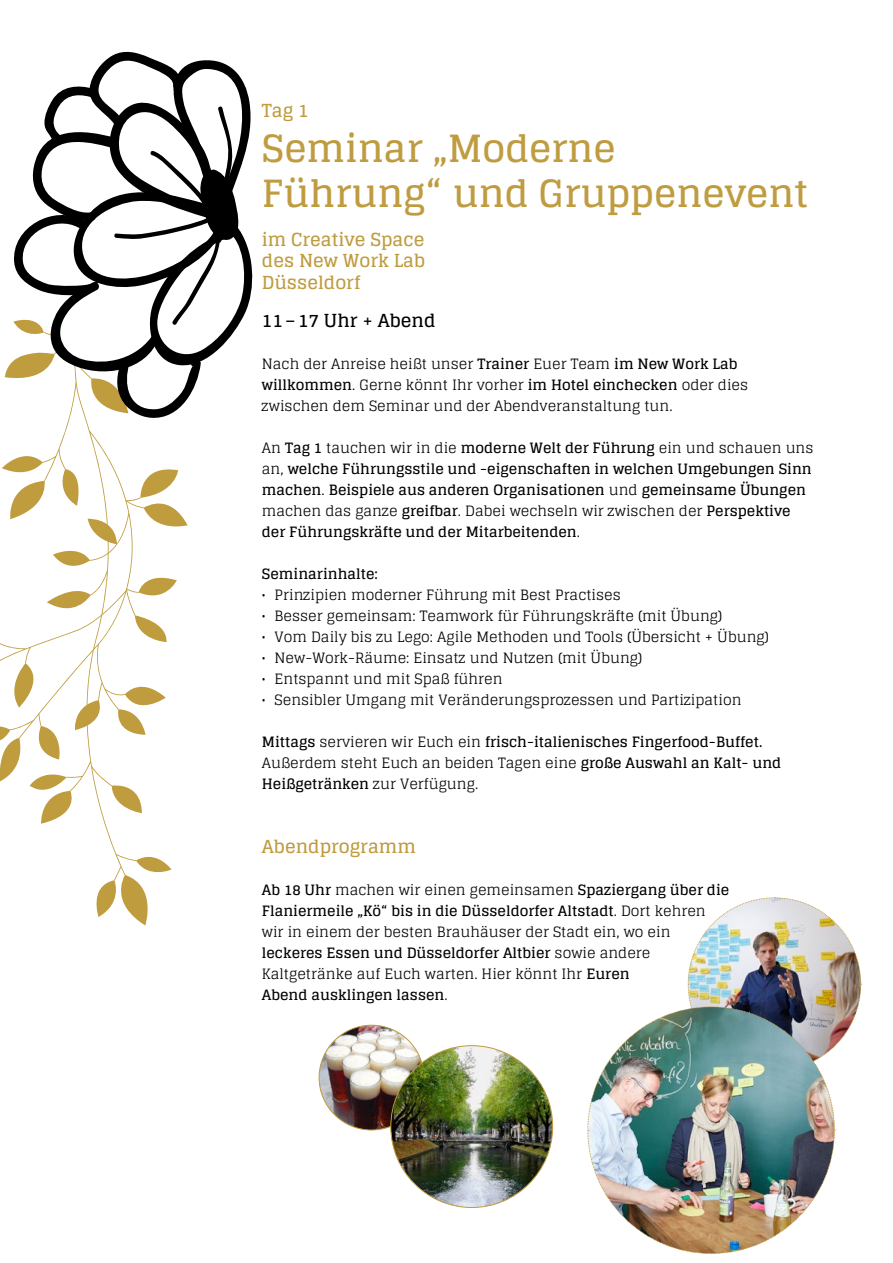
<style>
.page{position:relative;width:893px;height:1263px;background:#fff}
.page>*{position:absolute;margin:0;border:0;box-sizing:border-box;transform-origin:0 0}
.t1{font:700 37.5px/45px "Glegoo";color:#bf9c40}
.t2{font:700 18px/21.6px "Glegoo";color:#bf9c40;text-align:justify}
.t3{font:700 18px "Glegoo";color:#000}
.t4{font:14.25px/21px "Glegoo";color:#000}
.t5{font:700 14.25px/21px "Glegoo";color:#000}
.s1{font-weight:700}
.s2{font-weight:400}
</style>
<div class="page">
<svg style="left:0;top:376px;width:188px;height:549px"></svg>
<img style="left:587px;top:897px;width:275px;height:357px">
<svg style="left:5px;top:51px;width:248px;height:369px"></svg>
<img style="left:319px;top:1025px;width:105px;height:105px;border-radius:52px">
<img style="left:391px;top:1046px;width:162px;height:161px;border-radius:81px">
<p class="t2" style="left:262px;top:100px;width:48px">Tag 1</p>
<h1 class="t1" style="left:262px;top:127px;width:548px">Seminar „Moderne<br>Führung“ und Gruppenevent</h1>
<p class="t2" style="left:262px;top:228px;width:165px">im Creative Space des New Work Lab Düsseldorf</p>
<p class="t3" style="left:262px;top:310px;width:175px">11–17 Uhr + Abend</p>
<p class="t4" style="left:262px;top:353px;width:488px">Nach der Anreise heißt unser <span class="s1">Trainer</span> Euer Team <span class="s1">im New Work Lab willkommen</span>. Gerne könnt Ihr vorher <span class="s1">im Hotel einchecken</span> oder dies zwischen dem Seminar und der Abendveranstaltung tun.</p>
<p class="t5" style="left:262px;top:437px;width:553px"><span class="s2">An</span> Tag 1 <span class="s2">tauchen wir in die</span> moderne Welt der Führung <span class="s2">ein und schauen uns an,</span> welche Führungsstile und -eigenschaften in welchen Umgebungen Sinn machen<span class="s2">.</span> Beispiele aus anderen Organisationen <span class="s2">und</span> gemeinsame Übungen <span class="s2">machen das ganze</span> greifbar<span class="s2">. Dabei wechseln wir zwischen der</span> Perspektive der Führungskräfte und der Mitarbeitenden<span class="s2">.</span></p>
<p class="t5" style="left:262px;top:563px;width:118px">Seminarinhalte:</p>
<p class="t4" style="left:262px;top:584px;width:360px">• Prinzipien moderner Führung mit Best Practises</p>
<p class="t4" style="left:262px;top:605px;width:462px">• Besser gemeinsam: Teamwork für Führungskräfte (mit Übung)</p>
<p class="t4" style="left:262px;top:626px;width:509px">• Vom Daily bis zu Lego: Agile Methoden und Tools (Übersicht + Übung)</p>
<p class="t4" style="left:262px;top:647px;width:382px">• New-Work-Räume: Einsatz und Nutzen (mit Übung)</p>
<p class="t4" style="left:262px;top:668px;width:242px">• Entspannt und mit Spaß führen</p>
<p class="t4" style="left:262px;top:689px;width:481px">• Sensibler Umgang mit Veränderungsprozessen und Partizipation</p>
<p class="t5" style="left:262px;top:731px;width:521px">Mittags <span class="s2">servieren wir Euch ein</span> frisch-italienisches Fingerfood-Buffet.<br><span class="s2">Außerdem steht Euch an beiden Tagen eine</span> große Auswahl an Kalt- und<br>Heißgetränken <span class="s2">zur Verfügung.</span></p>
<p class="t2" style="left:262px;top:836px;width:156px">Abendprogramm</p>
<p class="t4" style="left:262px;top:880px;width:469px"><span class="s1">Ab 18 Uhr</span> machen wir einen gemeinsamen <span class="s1">Spaziergang über die Flaniermeile „Kö“ bis in die Düsseldorfer Altstadt</span>. Dort kehren wir in einem der besten Brauhäuser der Stadt ein, wo ein <span class="s1">leckeres Essen und Düsseldorfer Altbier</span> sowie andere Kaltgetränke auf Euch warten. Hier könnt Ihr <span class="s1">Euren<br>Abend ausklingen lassen</span>.</p>
</div>
